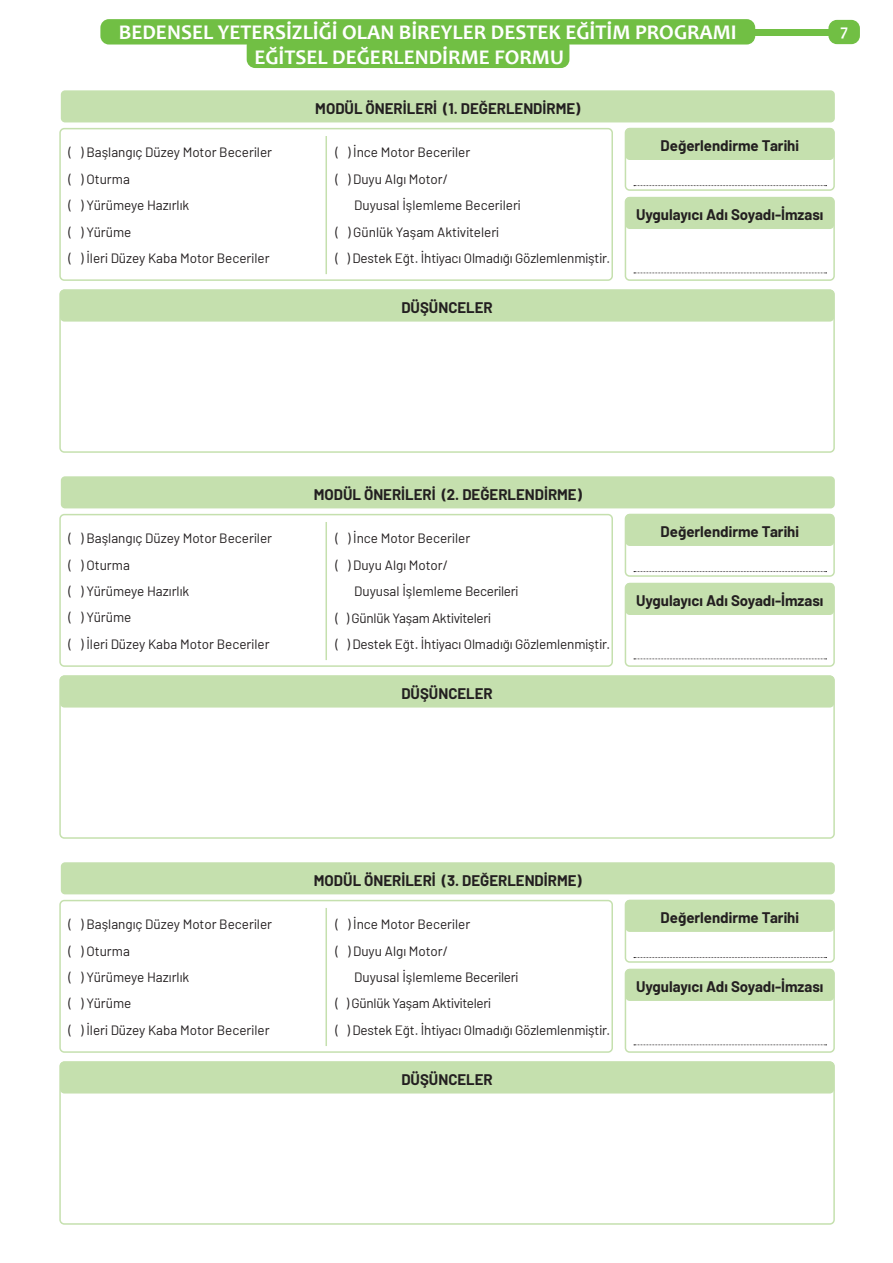
<style>
.page{position:relative;width:893px;height:1263px;background:#fff}
.page>*{position:absolute;margin:0;border:0;box-sizing:border-box;transform-origin:0 0}
.t1{font:700 21px/24.3px "Candara";color:#fff}
.t2{font:700 16.5px "Candara";color:#fff}
.t3{font:700 15px "Barlow";color:#231f20}
.t4{font:13.5px/26.4px "Barlow";color:#231f20}
</style>
<div class="page">
<div style="left:742px;top:29px;width:86px;height:6px;background:#71bf44"></div>
<div style="left:100px;top:19px;width:655px;height:26px;background:#71bf44;border-radius:9px"></div>
<div style="left:247px;top:37px;width:322px;height:31px;background:#71bf44;border-radius:9px"></div>
<div style="left:828px;top:20px;width:32px;height:24px;background:#71bf44;border-radius:9px"></div>
<div style="left:61px;top:90px;width:774px;height:32px;background:#c5e0ae;border-radius:4px"></div>
<div style="left:59px;top:289px;width:776px;height:164px;border:2px solid #c5e0ae;border-radius:4px"></div>
<div style="left:60px;top:289px;width:774px;height:33px;background:#c5e0ae;border-radius:4px"></div>
<div style="left:59px;top:128px;width:554px;height:153px;border:2px solid #c5e0ae;border-radius:4px"></div>
<hr style="left:325px;top:136px;width:2px;height:138px;background:#c5e0ae">
<div style="left:625px;top:128px;width:210px;height:63px;border:2px solid #c5e0ae;border-radius:4px"></div>
<div style="left:625px;top:128px;width:209px;height:32px;background:#c5e0ae;border-radius:4px"></div>
<svg style="left:634px;top:185px;width:193px;height:1px"></svg>
<div style="left:625px;top:197px;width:210px;height:84px;border:2px solid #c5e0ae;border-radius:4px"></div>
<div style="left:625px;top:197px;width:209px;height:32px;background:#c5e0ae;border-radius:4px"></div>
<svg style="left:634px;top:273px;width:193px;height:1px"></svg>
<div style="left:61px;top:476px;width:774px;height:32px;background:#c5e0ae;border-radius:4px"></div>
<div style="left:59px;top:675px;width:776px;height:164px;border:2px solid #c5e0ae;border-radius:4px"></div>
<div style="left:60px;top:675px;width:774px;height:32px;background:#c5e0ae;border-radius:4px"></div>
<div style="left:59px;top:514px;width:554px;height:153px;border:2px solid #c5e0ae;border-radius:4px"></div>
<hr style="left:325px;top:522px;width:2px;height:138px;background:#c5e0ae">
<div style="left:625px;top:514px;width:210px;height:63px;border:2px solid #c5e0ae;border-radius:4px"></div>
<div style="left:625px;top:514px;width:209px;height:32px;background:#c5e0ae;border-radius:4px"></div>
<svg style="left:634px;top:571px;width:193px;height:1px"></svg>
<div style="left:625px;top:583px;width:210px;height:84px;border:2px solid #c5e0ae;border-radius:4px"></div>
<div style="left:625px;top:583px;width:209px;height:32px;background:#c5e0ae;border-radius:4px"></div>
<svg style="left:634px;top:658px;width:193px;height:1px"></svg>
<div style="left:61px;top:862px;width:774px;height:32px;background:#c5e0ae;border-radius:4px"></div>
<div style="left:59px;top:1061px;width:776px;height:164px;border:2px solid #c5e0ae;border-radius:4px"></div>
<div style="left:60px;top:1061px;width:774px;height:32px;background:#c5e0ae;border-radius:4px"></div>
<div style="left:59px;top:900px;width:554px;height:153px;border:2px solid #c5e0ae;border-radius:4px"></div>
<hr style="left:325px;top:908px;width:2px;height:138px;background:#c5e0ae">
<div style="left:625px;top:900px;width:210px;height:63px;border:2px solid #c5e0ae;border-radius:4px"></div>
<div style="left:625px;top:900px;width:209px;height:32px;background:#c5e0ae;border-radius:4px"></div>
<svg style="left:634px;top:957px;width:193px;height:1px"></svg>
<div style="left:625px;top:969px;width:210px;height:84px;border:2px solid #c5e0ae;border-radius:4px"></div>
<div style="left:625px;top:969px;width:209px;height:32px;background:#c5e0ae;border-radius:4px"></div>
<svg style="left:634px;top:1044px;width:193px;height:1px"></svg>
<h1 class="t1" style="left:254px;top:20px;width:484px;text-indent:-136px">BEDENSEL YETERSİZLİĞİ OLAN BİREYLER DESTEK EĞİTİM PROGRAMI<br>EĞİTSEL DEĞERLENDİRME FORMU</h1>
<p class="t2" style="left:840px;top:25px;width:9px">7</p>
<p class="t3" style="left:315px;top:97px;width:267px">MODÜL ÖNERİLERİ (1. DEĞERLENDİRME)</p>
<p class="t4" style="left:69px;top:138px;width:205px">( ) Başlangıç Düzey Motor Beceriler ( ) Oturma<br>( ) Yürümeye Hazırlık<br>( ) Yürüme<br>( ) İleri Düzey Kaba Motor Beceriler</p>
<p class="t4" style="left:335px;top:138px;width:136px">( ) İnce Motor Beceriler ( ) Duyu Algı Motor/</p>
<p class="t4" style="left:335px;top:191px;width:276px;text-indent:19px">Duyusal İşlemleme Becerileri<br>( ) Günlük Yaşam Aktiviteleri<br>( ) Destek Eğt. İhtiyacı Olmadığı Gözlemlenmiştir.</p>
<p class="t3" style="left:401px;top:296px;width:93px">DÜŞÜNCELER</p>
<p class="t3" style="left:661px;top:135px;width:140px">Değerlendirme Tarihi</p>
<p class="t3" style="left:636px;top:204px;width:189px">Uygulayıcı Adı Soyadı-İmzası</p>
<p class="t3" style="left:314px;top:483px;width:270px">MODÜL ÖNERİLERİ (2. DEĞERLENDİRME)</p>
<p class="t4" style="left:69px;top:524px;width:205px">( ) Başlangıç Düzey Motor Beceriler ( ) Oturma<br>( ) Yürümeye Hazırlık<br>( ) Yürüme<br>( ) İleri Düzey Kaba Motor Beceriler</p>
<p class="t4" style="left:335px;top:524px;width:136px">( ) İnce Motor Beceriler ( ) Duyu Algı Motor/</p>
<p class="t4" style="left:335px;top:577px;width:276px;text-indent:19px">Duyusal İşlemleme Becerileri<br>( ) Günlük Yaşam Aktiviteleri<br>( ) Destek Eğt. İhtiyacı Olmadığı Gözlemlenmiştir.</p>
<p class="t3" style="left:401px;top:682px;width:93px">DÜŞÜNCELER</p>
<p class="t3" style="left:661px;top:521px;width:140px">Değerlendirme Tarihi</p>
<p class="t3" style="left:636px;top:590px;width:189px">Uygulayıcı Adı Soyadı-İmzası</p>
<p class="t3" style="left:314px;top:869px;width:269px">MODÜL ÖNERİLERİ (3. DEĞERLENDİRME)</p>
<p class="t4" style="left:69px;top:910px;width:205px">( ) Başlangıç Düzey Motor Beceriler ( ) Oturma<br>( ) Yürümeye Hazırlık<br>( ) Yürüme<br>( ) İleri Düzey Kaba Motor Beceriler</p>
<p class="t4" style="left:335px;top:910px;width:136px">( ) İnce Motor Beceriler ( ) Duyu Algı Motor/</p>
<p class="t4" style="left:335px;top:963px;width:276px;text-indent:19px">Duyusal İşlemleme Becerileri<br>( ) Günlük Yaşam Aktiviteleri<br>( ) Destek Eğt. İhtiyacı Olmadığı Gözlemlenmiştir.</p>
<p class="t3" style="left:401px;top:1068px;width:93px">DÜŞÜNCELER</p>
<p class="t3" style="left:661px;top:907px;width:140px">Değerlendirme Tarihi</p>
<p class="t3" style="left:636px;top:976px;width:189px">Uygulayıcı Adı Soyadı-İmzası</p>
</div>
